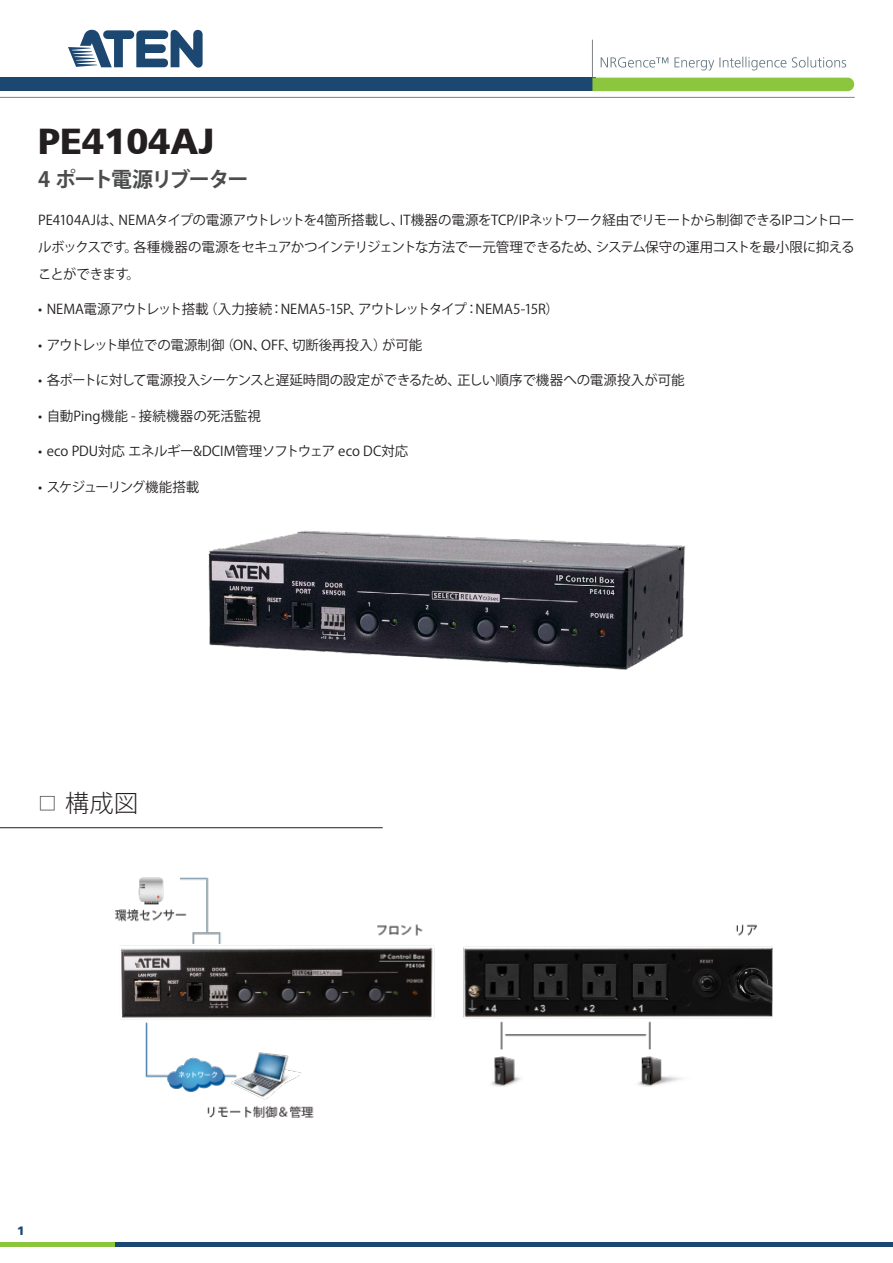
<style>
.page{position:relative;width:893px;height:1263px;background:#fff}
.page>*{position:absolute;margin:0;border:0;box-sizing:border-box;transform-origin:0 0}
._01_maintitle{font:900 36px "Frutiger CE";color:#231f20}
.t1{font:300 24px "Koz Go Pro";color:#231f20}
._01_subtitle{font:700 21px "Koz Go Pro";letter-spacing:-.085em;color:#4b4c4d}
.t2{font:300 18px "Koz Go Pro";color:#231f20}
._02_OverView{font:13.5px "Koz Go Pro";letter-spacing:-.02em;color:#231f20}
._02_OverView-2{font:13.5px "Koz Go Pro";letter-spacing:-.05em;color:#231f20}
._02_OverView-3{font:13.5px "Koz Go Pro";letter-spacing:-.09em;color:#231f20}
._02_OverView-4{font:13.5px "Koz Go Pro";letter-spacing:-.04em;color:#231f20}
._02_OverView-5{font:13.5px "Koz Go Pro";letter-spacing:.005em;color:#231f20}
._02_OverView-6{font:13.5px "Koz Go Pro";letter-spacing:-.085em;color:#231f20}
._02_OverView-7{font:13.5px "Koz Go Pro";letter-spacing:-.045em;color:#231f20}
.t3{font:900 12.15px "Frutiger CE";color:#1c4771}
</style>
<div class="page">
<hr style="left:592px;top:40px;width:1px;height:38px;background:#808285">
<hr style="left:0;top:97px;width:855px;height:1px;background:#808285">
<div style="left:0;top:78px;width:595px;height:13px;background:#1c4771"></div>
<div style="left:592px;top:78px;width:262px;height:13px;background:#8bc63e"></div>
<svg style="left:68px;top:29px;width:135px;height:39px"></svg>
<svg style="left:601px;top:57px;width:245px;height:13px"></svg>
<hr style="left:0;top:1242px;width:893px;height:4px;background:#1c4771">
<hr style="left:0;top:1242px;width:115px;height:4px;background:#8bc63e">
<img style="left:208px;top:530px;width:478px;height:140px">
<img style="left:115px;top:877px;width:658px;height:241px">
<hr style="left:0;top:827px;width:383px;height:1px;background:#231f20">
<p class="_01_maintitle" style="left:38px;top:120px;width:178px">PE4104AJ</p>
<p class="_01_subtitle" style="left:38px;top:166px;width:212px">4 ポート電源リブーター</p>
<p class="_02_OverView-2" style="left:119px;top:211px;width:287px">NEMAタイプの電源アウトレットを4箇所搭載し、</p>
<p class="_02_OverView" style="left:400px;top:211px;width:456px">IT機器の電源をTCP/IPネットワーク経由でリモートから制御できるIPコントロー</p>
<p class="_02_OverView" style="left:38px;top:211px;width:86px">PE4104AJは、</p>
<p class="_02_OverView" style="left:133px;top:238px;width:469px">各種機器の電源をセキュアかつインテリジェントな方法で一元管理できるため、</p>
<p class="_02_OverView-6" style="left:38px;top:238px;width:90px">ルボックスです</p>
<p class="_02_OverView-4" style="left:596px;top:238px;width:260px">システム保守の運用コストを最小限に抑える</p>
<p class="_02_OverView" style="left:124px;top:238px;width:15px">。</p>
<p class="_02_OverView-7" style="left:38px;top:265px;width:92px">ことができます</p>
<p class="_02_OverView" style="left:127px;top:265px;width:15px">。</p>
<p class="_02_OverView-3" style="left:358px;top:300px;width:110px">アウトレットタイプ</p>
<p class="_02_OverView" style="left:38px;top:300px;width:172px">• NEMA電源アウトレット搭載</p>
<p class="_02_OverView" style="left:204px;top:300px;width:69px">（入力接続</p>
<p class="_02_OverView" style="left:476px;top:300px;width:85px">NEMA5-15 (R</p>
<p class="_02_OverView" style="left:281px;top:300px;width:84px">NEMA5-15 、P</p>
<p class="_02_OverView" style="left:270px;top:300px;width:15px">：</p>
<p class="_02_OverView" style="left:465px;top:300px;width:15px">：</p>
<p class="_02_OverView" style="left:382px;top:336px;width:42px">が可能</p>
<p class="_02_OverView" style="left:38px;top:336px;width:188px">• アウトレット単位での電源制御</p>
<p class="_02_OverView" style="left:220px;top:336px;width:47px">（ON、</p>
<p class="_02_OverView" style="left:292px;top:336px;width:96px">切断後再投入）</p>
<p class="_02_OverView" style="left:261px;top:336px;width:38px">OFF、</p>
<p class="_02_OverView" style="left:38px;top:371px;width:424px">• 各ポートに対して電源投入シーケンスと遅延時間の設定ができるため、</p>
<p class="_02_OverView-5" style="left:38px;top:407px;width:224px">• 自動Ping機能 - 接続機器の死活監視</p>
<p class="_02_OverView" style="left:38px;top:442px;width:371px">• eco PDU対応エネルギー&amp;DCIM管理ソフトウェア eco DC対応</p>
<p class="_02_OverView-3" style="left:38px;top:478px;width:163px">• スケジューリング機能搭載</p>
<p class="_02_OverView" style="left:457px;top:371px;width:229px">正しい順序で機器への電源投入が可能</p>
<p class="t2" style="left:38px;top:791px;width:20px">□</p>
<p class="t1" style="left:65px;top:788px;width:74px">構成図</p>
<p class="t3" style="left:17px;top:1223px;width:9px">1</p>
</div>
